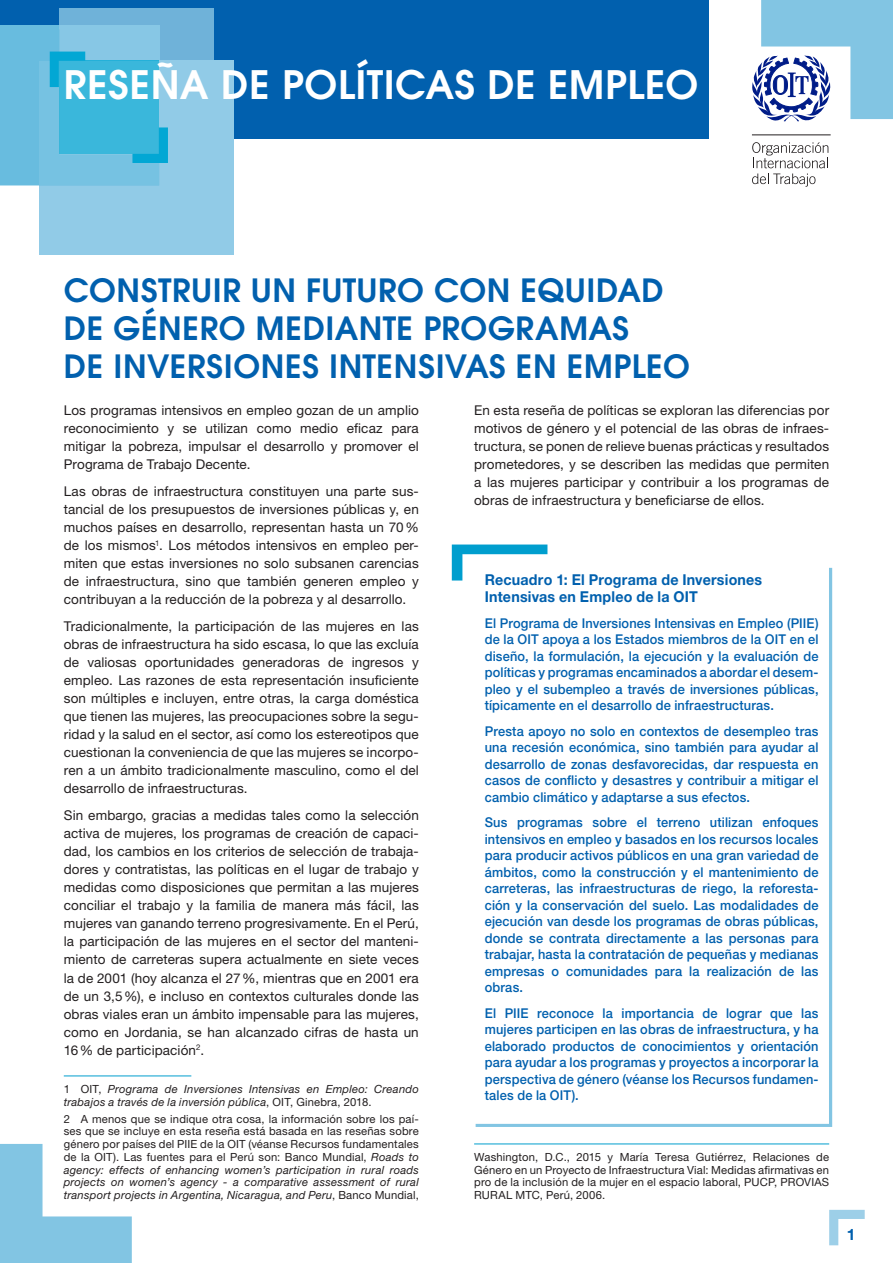
<style>
.page{position:relative;width:893px;height:1263px;background:#fff}
.page>*{position:absolute;margin:0;border:0;box-sizing:border-box;transform-origin:0 0}
.body_bold_couleur{font:600 39px "Avant Garde";letter-spacing:.015em;color:#fff}
.body_bold_couleur-2{font:600 31.8px/38.2px "Avant Garde";letter-spacing:.02em;color:#0160ae}
.t1{font:700 15.75px "Helvetica Neue LT Std";color:#0160ae}
.box{font:700 15px/17.2px "Helvetica Neue LT Std";letter-spacing:.015em;color:#0160ae;scale:.95 1}
.body{font:13.5px/18px "Helvetica Neue LT Std";letter-spacing:.01em;color:#231f20;text-align:justify}
.box-2{font:500 13.5px/16.5px "Helvetica Neue LT Std";letter-spacing:.01em;color:#0160ae;text-align:justify;scale:.95 1}
.note_bas_de_page{font:11.25px/12.8px "Helvetica Neue LT Std";letter-spacing:.015em;color:#231f20;text-align:justify}
.note_bas_de_page-2{font:italic 11.25px/12.8px "Helvetica Neue LT Std";letter-spacing:.02em;color:#231f20}
.s1{font-style:normal}
.s2{font-style:italic}
</style>
<div class="page">
<svg style="left:829px;top:1210px;width:36px;height:35px"></svg>
<svg style="left:0;top:1144px;width:132px;height:119px"></svg>
<div style="left:0;top:0;width:708px;height:139px;background:#0160ae"></div>
<hr style="left:64px;top:1075px;width:127px;height:1px;background:#009ece">
<hr style="left:474px;top:1143px;width:355px;height:1px;background:#009ece">
<svg style="left:59px;top:9px;width:155px;height:52px;background:#71b4da"></svg>
<div style="left:40px;top:61px;width:194px;height:194px;background:#91cbe7"></div>
<svg style="left:0;top:29px;width:168px;height:156px;background:#5abcde"></svg>
<svg style="left:452px;top:544px;width:95px;height:36px"></svg>
<svg style="left:476px;top:568px;width:356px;height:559px"></svg>
<hr style="left:752px;top:134px;width:79px;height:1px;background:#231f20">
<svg style="left:752px;top:142px;width:76px;height:45px"></svg>
<svg style="left:752px;top:0;width:141px;height:122px"></svg>
<p class="body_bold_couleur" style="left:64px;top:59px;width:636px">RESEÑA DE POLÍTICAS DE EMPLEO</p>
<p class="body_bold_couleur-2" style="left:64px;top:270px;width:627px">CONSTRUIR UN FUTURO CON EQUIDAD<br>DE GÉNERO MEDIANTE PROGRAMAS<br>DE INVERSIONES INTENSIVAS EN EMPLEO</p>
<p class="body" style="left:64px;top:401px;width:357px">Los programas intensivos en empleo gozan de un amplio reconocimiento y se utilizan como medio eficaz para mitigar la pobreza, impulsar el desarrollo y promover el Programa de Trabajo Decente.</p>
<p class="body" style="left:64px;top:482px;width:357px">Las obras de infraestructura constituyen una parte sus&shy;tancial de los presupuestos de inversiones públicas y, en muchos países en desarrollo, representan hasta un 70% de los mismos<sup>1</sup>. Los métodos intensivos en empleo per&shy;miten que estas inversiones no solo subsanen carencias de infraestructura, sino que también generen empleo y contribuyan a la reducción de la pobreza y al desarrollo.</p>
<p class="body" style="left:64px;top:617px;width:357px">Tradicionalmente, la participación de las mujeres en las obras de infraestructura ha sido escasa, lo que las excluía de valiosas oportunidades generadoras de ingresos y empleo. Las razones de esta representación insuficiente son múltiples e incluyen, entre otras, la carga doméstica que tienen las mujeres, las preocupaciones sobre la segu&shy;ridad y la salud en el sector, así como los estereotipos que cuestionan la conveniencia de que las mujeres se incorpo&shy;ren a un ámbito tradicionalmente masculino, como el del desarrollo de infraestructuras.</p>
<p class="body" style="left:64px;top:806px;width:357px">Sin embargo, gracias a medidas tales como la selección activa de mujeres, los programas de creación de capaci&shy;dad, los cambios en los criterios de selección de trabaja&shy;dores y contratistas, las políticas en el lugar de trabajo y medidas como disposiciones que permitan a las mujeres conciliar el trabajo y la familia de manera más fácil, las mujeres van ganando terreno progresivamente. En el Perú, la participación de las mujeres en el sector del manteni&shy;miento de carreteras supera actualmente en siete veces la de 2001 (hoy alcanza el 27%, mientras que en 2001 era de un 3,5%), e incluso en contextos culturales donde las obras viales eran un ámbito impensable para las mujeres, como en Jordania, se han alcanzado cifras de hasta un 16% de participación<sup>2</sup>.</p>
<p class="note_bas_de_page-2" style="left:64px;top:1082px;width:357px"><span class="s1">1 OIT,</span> Programa de Inversiones Intensivas en Empleo: Creando trabajos a través de la inversión pública<span class="s1">, OIT, Ginebra, 2018.</span></p>
<p class="note_bas_de_page" style="left:64px;top:1112px;width:357px">2 A menos que se indique otra cosa, la información sobre los paí&shy;ses que se incluye en esta reseña está basada en las reseñas sobre género por países del PIIE de la OIT (véanse Recursos fundamentales de la OIT). Las fuentes para el Perú son: Banco Mundial, <span class="s2">Roads to agency: effects of enhancing women’s participation in rural roads projects on women’s agency - a comparative assessment of rural transport projects in Argentina, Nicaragua, and Peru</span>, Banco Mundial,</p>
<p class="body" style="left:474px;top:401px;width:357px">En esta reseña de políticas se exploran las diferencias por motivos de género y el potencial de las obras de infraes&shy;tructura, se ponen de relieve buenas prácticas y resultados prometedores, y se describen las medidas que permiten a las mujeres participar y contribuir a los programas de obras de infraestructura y beneficiarse de ellos.</p>
<p class="box" style="left:485px;top:571px;width:294px">Recuadro 1: El Programa de Inversiones<br>Intensivas en Empleo de la OIT</p>
<p class="box-2" style="left:485px;top:615px;width:353px">El Programa de Inversiones Intensivas en Empleo (PIIE) de la OIT apoya a los Estados miembros de la OIT en el diseño, la formulación, la ejecución y la evaluación de políticas y programas encaminados a abordar el desem&shy;pleo y el subempleo a través de inversiones públicas, típicamente en el desarrollo de infraestructuras.</p>
<p class="box-2" style="left:485px;top:723px;width:353px">Presta apoyo no solo en contextos de desempleo tras una recesión económica, sino también para ayudar al desarrollo de zonas desfavorecidas, dar respuesta en casos de conflicto y desastres y contribuir a mitigar el cambio climático y adaptarse a sus efectos.</p>
<p class="box-2" style="left:485px;top:814px;width:353px">Sus programas sobre el terreno utilizan enfoques intensivos en empleo y basados en los recursos locales para producir activos públicos en una gran variedad de ámbitos, como la construcción y el mantenimiento de carreteras, las infraestructuras de riego, la reforesta&shy;ción y la conservación del suelo. Las modalidades de ejecución van desde los programas de obras públicas, donde se contrata directamente a las personas para trabajar, hasta la contratación de pequeñas y medianas empresas o comunidades para la realización de las obras.</p>
<p class="box-2" style="left:485px;top:1005px;width:353px">El PIIE reconoce la importancia de lograr que las mujeres participen en las obras de infraestructura, y ha elaborado productos de conocimientos y orientación para ayudar a los programas y proyectos a incorporar la perspectiva de género (véanse los Recursos fundamen&shy;tales de la OIT).</p>
<p class="note_bas_de_page" style="left:474px;top:1150px;width:357px">Washington, D.C., 2015 y María Teresa Gutiérrez, Relaciones de Género en un Proyecto de Infraestructura Vial: Medidas afirmativas en pro de la inclusión de la mujer en el espacio laboral, PUCP, PROVIAS RURAL MTC, Perú, 2006.</p>
<p class="t1" style="left:847px;top:1225px;width:10px">1</p>
</div>
